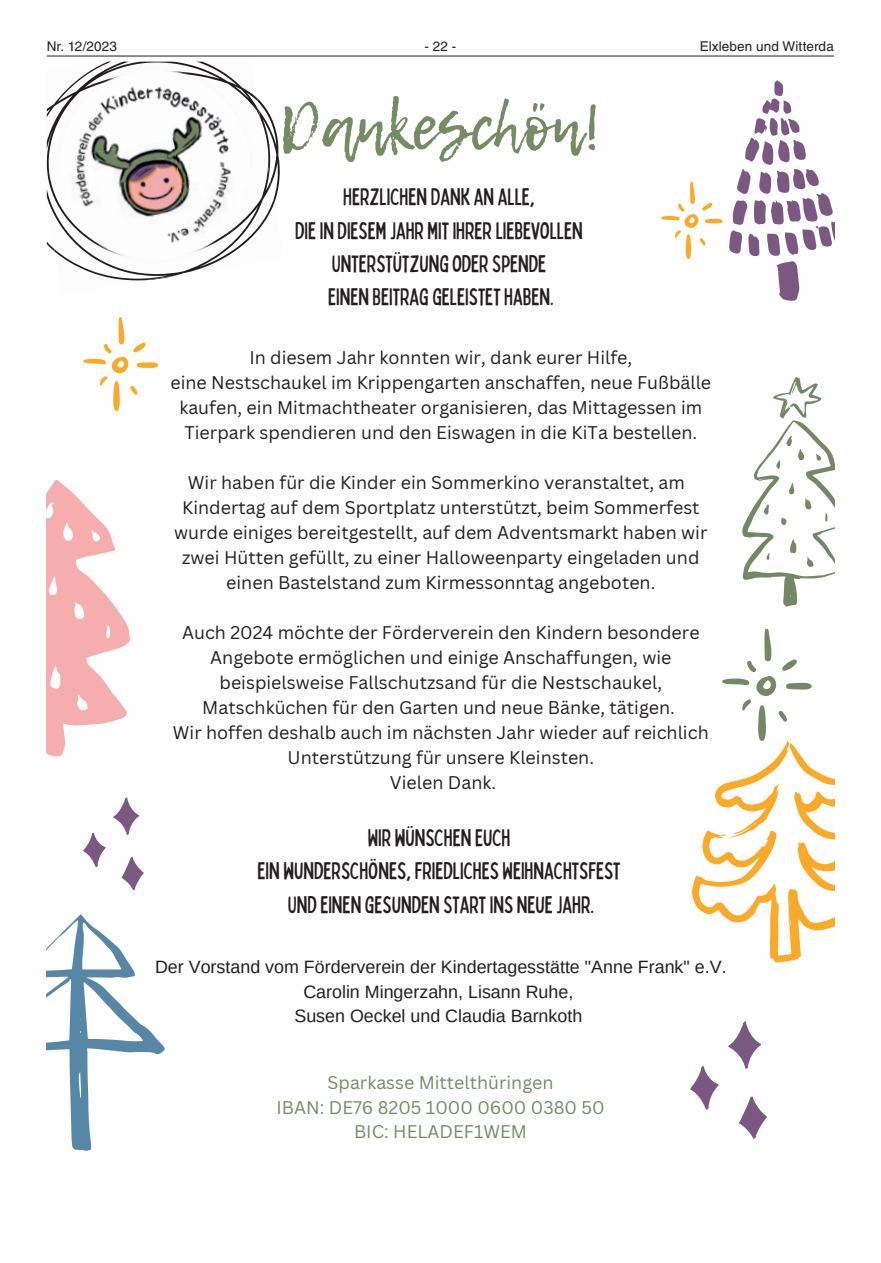
<style>
.page{position:relative;width:881px;height:1263px;background:#fff}
.page>*{position:absolute;margin:0;border:0;box-sizing:border-box;transform-origin:0 0}
.t1{font:64.5px "Lemon Tuesday";color:#748b63}
.t2{font:condensed 24px/33.5px "Bobby Jones";color:#231f20;text-align:center}
.t3{font:17.85px/25px "Canva Sans";color:#231f20;text-align:center}
.t4{font:17.85px/24.8px "Arimo";color:#231f20;text-align:center}
.t5{font:17.85px/24.8px "Canva Sans";color:#748b63;text-align:center}
.t6{font:13.5px "Helvetica LT";letter-spacing:.01em;color:#231f20}
</style>
<div class="page">
<hr style="left:47px;top:56px;width:786px;height:1px;background:#231f20">
<svg style="left:738px;top:1096px;width:28px;height:42px"></svg>
<svg style="left:690px;top:1066px;width:28px;height:44px"></svg>
<svg style="left:728px;top:1021px;width:33px;height:48px"></svg>
<svg style="left:121px;top:856px;width:23px;height:34px"></svg>
<svg style="left:83px;top:833px;width:23px;height:34px"></svg>
<svg style="left:113px;top:798px;width:26px;height:37px"></svg>
<svg style="left:83px;top:317px;width:75px;height:94px"></svg>
<svg style="left:661px;top:182px;width:61px;height:77px"></svg>
<img style="left:172px;top:84px;width:68px;height:85px">
<img style="left:104px;top:140px;width:83px;height:78px">
<img style="left:180px;top:169px;width:100px;height:82px">
<img style="left:47px;top:62px;width:192px;height:54px">
<img style="left:47px;top:114px;width:57px;height:161px">
<img style="left:231px;top:85px;width:43px;height:165px">
<img style="left:99px;top:229px;width:137px;height:51px">
<svg style="left:742px;top:377px;width:91px;height:230px"></svg>
<svg style="left:47px;top:480px;width:83px;height:276px"></svg>
<svg style="left:692px;top:629px;width:141px;height:334px"></svg>
<svg style="left:47px;top:914px;width:118px;height:237px"></svg>
<svg style="left:729px;top:80px;width:104px;height:221px"></svg>
<p class="t6" style="left:47px;top:38px;width:72px">Nr. 12/2023</p>
<p class="t6" style="left:424px;top:38px;width:33px">- 22 -</p>
<p class="t6" style="left:699px;top:38px;width:135px">Elxleben und Witterda</p>
<p class="t1" style="left:279px;top:90px;width:324px">Dankeschön!</p>
<p class="t2" style="left:295px;top:179px;width:289px">HERZLICHEN DANK AN ALLE,<br>DIEIN DIESEM JAHR MITIHRERLIEBEVOLLEN<br>UNTERSTÜTZUNGODERSPENDE<br>EINEN BEITRAGGELEISTETHABEN.</p>
<p class="t3" style="left:170px;top:345px;width:542px">In diesem Jahr konnten wir, dank eurer Hilfe,<br>eine Nestschaukel im Krippengarten anschaffen, neue Fußbälle kaufen, ein Mitmachtheater organisieren, das Mittagessen im Tierpark spendieren und den Eiswagen in die KiTa bestellen.</p>
<p class="t3" style="left:174px;top:470px;width:534px">Wir haben für die Kinder ein Sommerkino veranstaltet, am Kindertag auf dem Sportplatz unterstützt, beim Sommerfest wurde einiges bereitgestellt, auf dem Adventsmarkt haben wir zwei Hütten gefüllt, zu einer Halloweenparty eingeladen und einen Bastelstand zum Kirmessonntag angeboten.</p>
<p class="t3" style="left:173px;top:620px;width:537px">Auch 2024 möchte der Förderverein den Kindern besondere Angebote ermöglichen und einige Anschaffungen, wie beispielsweise Fallschutzsand für die Nestschaukel, Matschküchen für den Garten und neue Bänke, tätigen.<br>Wir hoffen deshalb auch im nächsten Jahr wieder auf reichlich Unterstützung für unsere Kleinsten.<br>Vielen Dank.</p>
<p class="t2" style="left:257px;top:820px;width:364px">WIR WÜNSCHEN EUCH<br>EIN WUNDERSCHÖNES,FRIEDLICHES WEIHNACHTSFEST<br>UNDEINEN GESUNDEN STARTINS NEUEJAHR.</p>
<p class="t4" style="left:155px;top:954px;width:573px">Der Vorstand vom Förderverein der Kindertagesstätte "Anne Frank" e.V.<br>Carolin Mingerzahn, Lisann Ruhe,<br>Susen Oeckel und Claudia Barnkoth</p>
<p class="t5" style="left:276px;top:1070px;width:329px">Sparkasse Mittelthüringen<br>IBAN: DE76 8205 1000 0600 0380 50<br>BIC: HELADEF1WEM</p>
</div>
